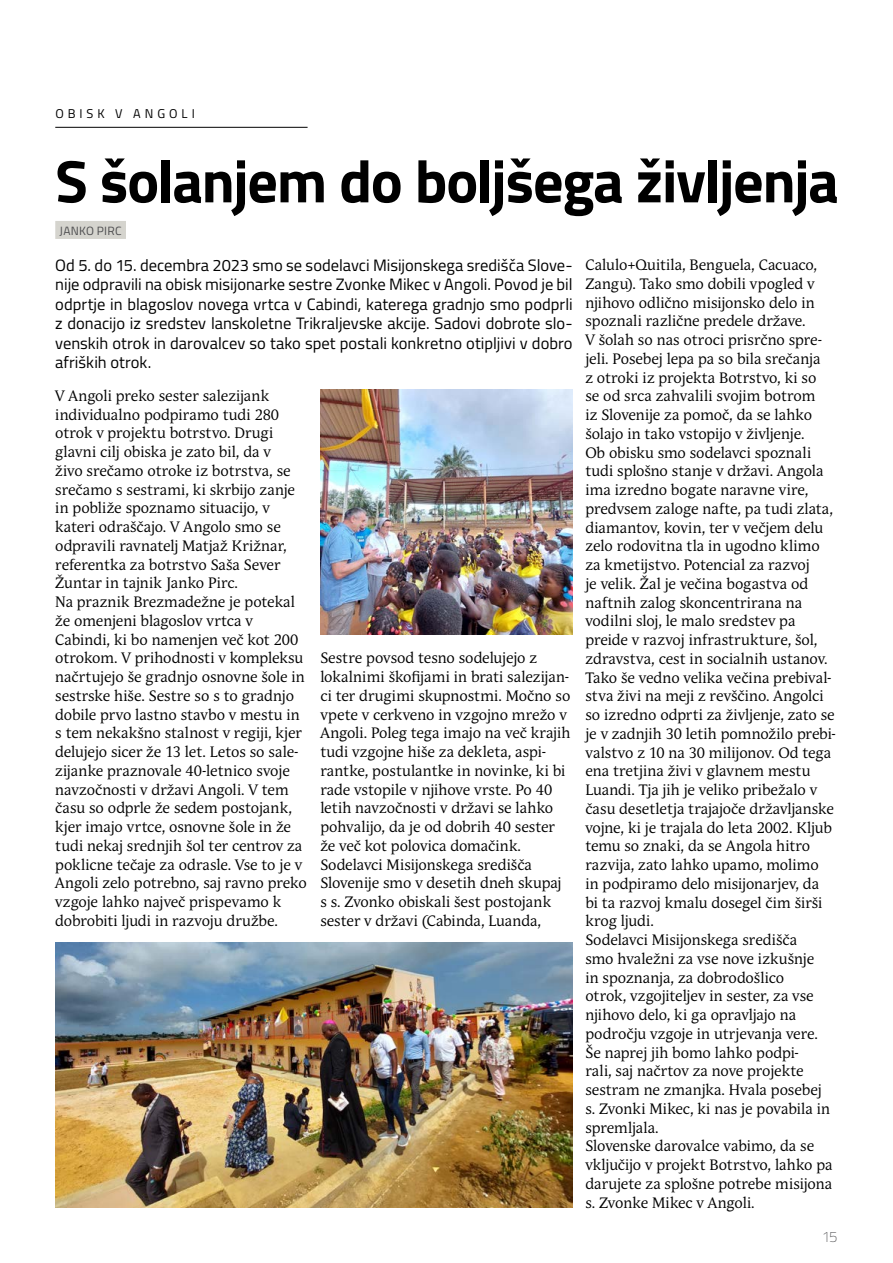
<style>
.page{position:relative;width:893px;height:1263px;background:#fff}
.page>*{position:absolute;margin:0;border:0;box-sizing:border-box;transform-origin:0 0}
.NASLOV{font:700 60px "Titillium";letter-spacing:-.025em;color:#000}
.PODNASLOV{font:16.5px/19.5px "Titillium";color:#000;text-align:justify}
.BODY{font:15px/18.8px "Andulka Book Pro";color:#000}
.t1{font:100 15px "Titillium";color:#4d4d4f}
.Pasica0{font:12.75px "Titillium";letter-spacing:.31em;color:#000}
.AVTOR{font:12px "Titillium";letter-spacing:.025em;color:#4d4d4f}
</style>
<div class="page">
<hr style="left:55px;top:127px;width:253px;height:1px;background:#000">
<div style="left:55px;top:221px;width:71px;height:18px;background:#d5d4ce"></div>
<img style="left:55px;top:943px;width:518px;height:265px">
<img style="left:320px;top:389px;width:253px;height:246px">
<p class="Pasica0" style="left:55px;top:105px;width:141px">OBISK V ANGOLI</p>
<p class="NASLOV" style="left:55px;top:135px;width:785px">S šolanjem do boljšega življenja</p>
<p class="AVTOR" style="left:60px;top:222px;width:64px">JANKO PIRC</p>
<p class="PODNASLOV" style="left:55px;top:255px;width:519px">Od 5. do 15. decembra 2023 smo se sodelavci Misijonskega središča Slove&shy;nije odpravili na obisk misijonarke sestre Zvonke Mikec v Angoli. Povod je bil odprtje in blagoslov novega vrtca v Cabindi, katerega gradnjo smo podprli z donacijo iz sredstev lanskoletne Trikraljevske akcije. Sadovi dobrote slo&shy;venskih otrok in darovalcev so tako spet postali konkretno otipljivi v dobro afriških otrok.</p>
<p class="BODY" style="left:585px;top:256px;width:238px">Calulo+Quitila, Benguela, Cacuaco, Zangu). Tako smo dobili vpogled v njihovo odlično misijonsko delo in spoznali različne predele države.<br>V šolah so nas otroci prisrčno spre&shy;jeli. Posebej lepa pa so bila srečanja z otroki iz projekta Botrstvo, ki so se od srca zahvalili svojim botrom iz Slovenije za pomoč, da se lahko šolajo in tako vstopijo v življenje.</p>
<p class="BODY" style="left:585px;top:443px;width:252px">Ob obisku smo sodelavci spoznali tudi splošno stanje v državi. Angola ima izredno bogate naravne vire, predvsem zaloge nafte, pa tudi zlata, diamantov, kovin, ter v večjem delu zelo rodovitna tla in ugodno klimo za kmetijstvo. Potencial za razvoj<br>je velik. Žal je večina bogastva od naftnih zalog skoncentrirana na vodilni sloj, le malo sredstev pa preide v razvoj infrastrukture, šol, zdravstva, cest in socialnih ustanov.<br>Tako še vedno velika večina prebival&shy;stva živi na meji z revščino. Angolci so izredno odprti za življenje, zato se je v zadnjih 30 letih pomnožilo prebi&shy;valstvo z 10 na 30 milijonov. Od tega ena tretjina živi v glavnem mestu Luandi. Tja jih je veliko pribežalo v času desetletja trajajoče državljanske vojne, ki je trajala do leta 2002. Kljub temu so znaki, da se Angola hitro razvija, zato lahko upamo, molimo<br>in podpiramo delo misijonarjev, da<br>bi ta razvoj kmalu dosegel čim širši krog ljudi.</p>
<p class="BODY" style="left:585px;top:931px;width:246px">Sodelavci Misijonskega središča<br>smo hvaležni za vse nove izkušnje in spoznanja, za dobrodošlico<br>otrok, vzgojiteljev in sester, za vse njihovo delo, ki ga opravljajo na področju vzgoje in utrjevanja vere.<br>Še naprej jih bomo lahko podpi-<br>rali, saj načrtov za nove projekte sestram ne zmanjka. Hvala posebej s. Zvonki Mikec, ki nas je povabila in spremljala.</p>
<p class="BODY" style="left:585px;top:1137px;width:249px">Slovenske darovalce vabimo, da se vključijo v projekt Botrstvo, lahko pa darujete za splošne potrebe misijona s. Zvonke Mikec v Angoli.</p>
<p class="BODY" style="left:55px;top:386px;width:241px">V Angoli preko sester salezijank individualno podpiramo tudi 280 otrok v projektu botrstvo. Drugi glavni cilj obiska je zato bil, da v živo srečamo otroke iz botrstva, se srečamo s sestrami, ki skrbijo zanje in pobliže spoznamo situacijo, v kateri odraščajo. V Angolo smo se odpravili ravnatelj Matjaž Križnar, referentka za botrstvo Saša Sever Žuntar in tajnik Janko Pirc.</p>
<p class="BODY" style="left:55px;top:593px;width:253px">Na praznik Brezmadežne je potekal že omenjeni blagoslov vrtca v Cabindi, ki bo namenjen več kot 200 otrokom. V prihodnosti v kompleksu načrtujejo še gradnjo osnovne šole in sestrske hiše. Sestre so s to gradnjo dobile prvo lastno stavbo v mestu in s tem nekakšno stalnost v regiji, kjer delujejo sicer že 13 let. Letos so sale&shy;zijanke praznovale 40-letnico svoje navzočnosti v državi Angoli. V tem času so odprle že sedem postojank, kjer imajo vrtce, osnovne šole in že tudi nekaj srednjih šol ter centrov za poklicne tečaje za odrasle. Vse to je v Angoli zelo potrebno, saj ravno preko vzgoje lahko največ prispevamo k dobrobiti ljudi in razvoju družbe.</p>
<p class="BODY" style="left:320px;top:649px;width:252px">Sestre povsod tesno sodelujejo z lokalnimi škofijami in brati salezijan&shy;ci ter drugimi skupnostmi. Močno so vpete v cerkveno in vzgojno mrežo v Angoli. Poleg tega imajo na več krajih tudi vzgojne hiše za dekleta, aspi&shy;rantke, postulantke in novinke, ki bi rade vstopile v njihove vrste. Po 40 letih navzočnosti v državi se lahko pohvalijo, da je od dobrih 40 sester že več kot polovica domačink.</p>
<p class="BODY" style="left:320px;top:855px;width:243px">Sodelavci Misijonskega središča Slovenije smo v desetih dneh skupaj s s. Zvonko obiskali šest postojank sester v državi (Cabinda, Luanda,</p>
<p class="t1" style="left:822px;top:1226px;width:17px">15</p>
</div>
